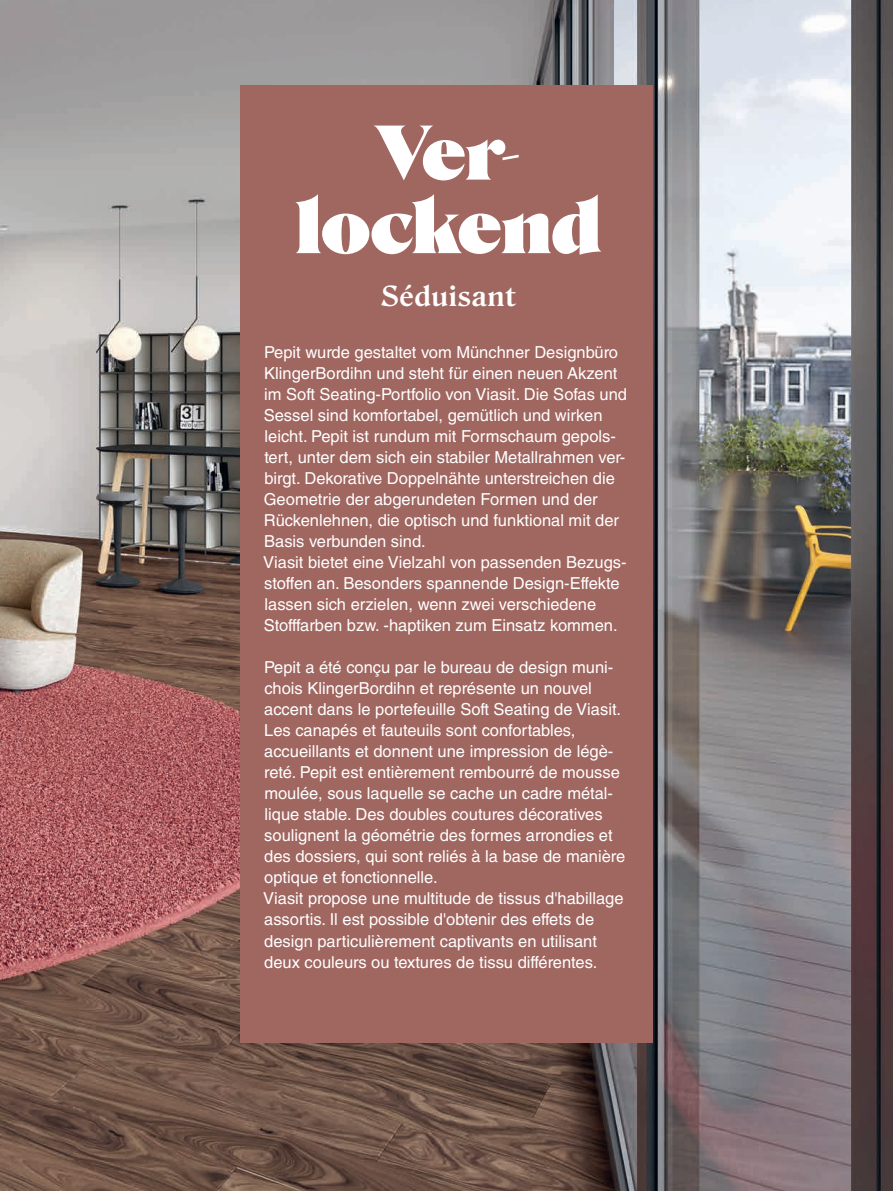
<style>
.page{position:relative;width:893px;height:1191px;background:#fff}
.page>*{position:absolute;margin:0;border:0;box-sizing:border-box;transform-origin:0 0}
.t1{font:72px/73.5px "Roslindale V2 Display Ultra";color:#fff;text-align:center}
.t2{font:700 27px "Roslindale Text";color:#fff}
.t3{font:16.5px/21px "Helvetica LT Std";color:#fff}
</style>
<div class="page">
<img style="left:0;top:0;width:893px;height:1191px">
<div style="left:240px;top:85px;width:413px;height:957px;background:#a06660"></div>
<h1 class="t1" style="left:296px;top:118px;width:306px">Ver&shy;lockend</h1>
<h2 class="t2" style="left:381px;top:273px;width:137px">Séduisant</h2>
<p class="t3" style="left:263px;top:342px;width:365px">Pepit wurde gestaltet vom Münchner Designbüro KlingerBordihn und steht für einen neuen Akzent im Soft Seating-Portfolio von Viasit. Die Sofas und Sessel sind komfortabel, gemütlich und wirken leicht. Pepit ist rundum mit Formschaum gepols&shy;tert, unter dem sich ein stabiler Metallrahmen ver&shy;birgt. Dekorative Doppelnähte unterstreichen die Geometrie der abgerundeten Formen und der Rückenlehnen, die optisch und funktional mit der Basis verbunden sind.<br>Viasit bietet eine Vielzahl von passenden Bezugs&shy;stoffen an. Besonders spannende Design-Effekte lassen sich erzielen, wenn zwei verschiedene Stofffarben bzw. -haptiken zum Einsatz kommen.</p>
<p class="t3" style="left:263px;top:657px;width:364px">Pepit a été conçu par le bureau de design muni&shy;chois KlingerBordihn et représente un nouvel accent dans le portefeuille Soft Seating de Viasit.<br>Les canapés et fauteuils sont confortables, accueillants et donnent une impression de légè&shy;reté. Pepit est entièrement rembourré de mousse moulée, sous laquelle se cache un cadre métal&shy;lique stable. Des doubles coutures décoratives soulignent la géométrie des formes arrondies et des dossiers, qui sont reliés à la base de manière optique et fonctionnelle.<br>Viasit propose une multitude de tissus d'habillage assortis. Il est possible d'obtenir des effets de design particulièrement captivants en utilisant deux couleurs ou textures de tissu différentes.</p>
</div>
